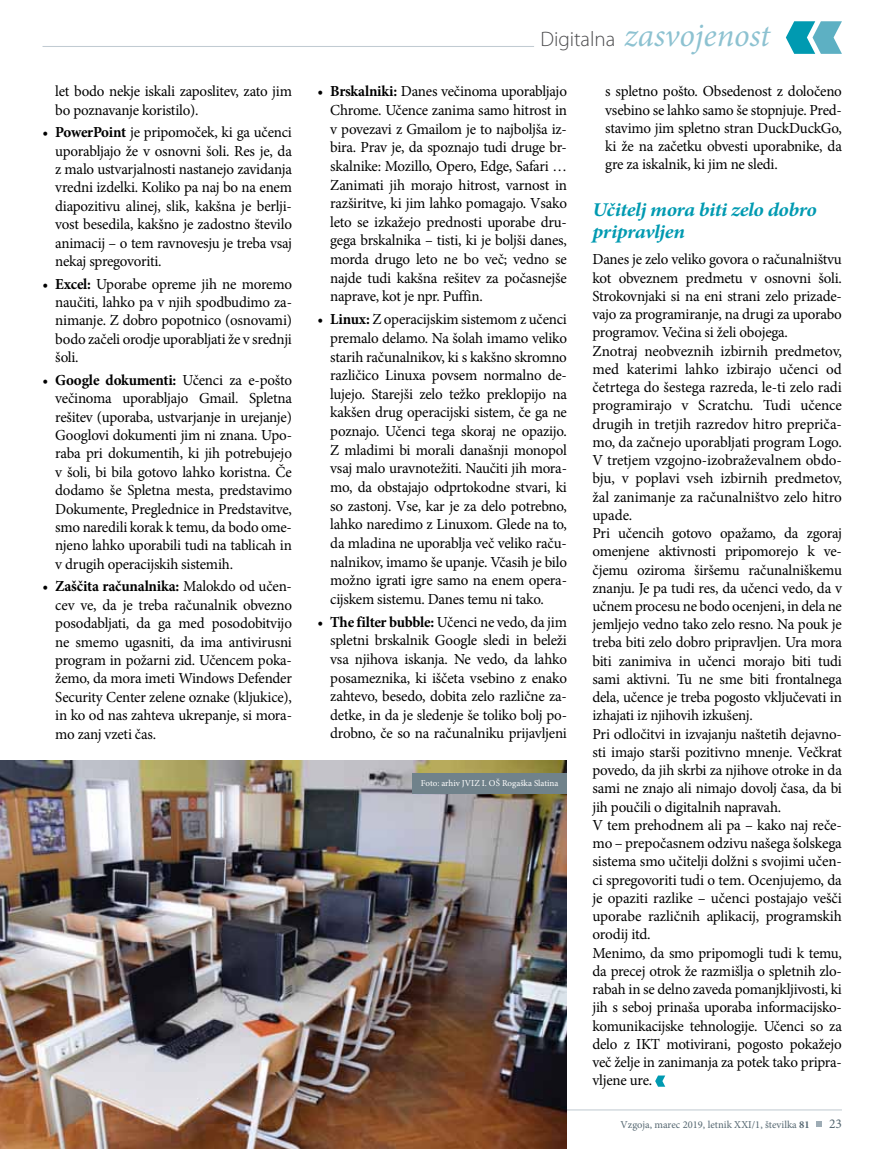
<style>
.page{position:relative;width:893px;height:1149px;background:#fff}
.page>*{position:absolute;margin:0;border:0;box-sizing:border-box;transform-origin:0 0}
.t1{font:italic 33px "Minion Pro";letter-spacing:-.005em;color:#8dc2d1}
.t2{font:italic 700 19.5px/21.5px "Minion Pro";letter-spacing:-.02em;color:#009ab1;scale:1.08 1}
.t3{font:15.3px/18.1px "Minion Pro";letter-spacing:-.015em;color:#000;text-align:justify}
.t4{font:13.5px "Minion Pro";color:#546670}
.t5{font:10.5px "Minion Pro";color:#546670}
.t6{font:9px "Minion Pro";color:#fff}
.s1{font-weight:700}
.s2{font-family:"Myriad Pro";font-weight:300;font-style:normal;font-size:21px;color:#4d4d4f}
</style>
<div class="page">
<svg style="left:786px;top:21px;width:56px;height:33px"></svg>
<hr style="left:43px;top:46px;width:491px;height:1px;background:#c1cbd2">
<svg style="left:816px;top:1121px;width:6px;height:4px"></svg>
<hr style="left:43px;top:1108px;width:799px;height:2px;background:#c1cbd2">
<svg style="left:655px;top:1075px;width:10px;height:11px"></svg>
<img style="left:0;top:760px;width:567px;height:388px">
<div style="left:412px;top:773px;width:155px;height:20px;background:#70828b"></div>
<p class="t3" style="left:55px;top:82px;width:238px">let bodo nekje iskali zaposlitev, zato jim bo poznavanje koristilo).</p>
<p class="t3" style="left:55px;top:123px;width:238px;text-indent:-13px">• <span class="s1">PowerPoint</span> je pripomoček, ki ga učenci uporabljajo že v osnovni šoli. Res je, da z malo ustvarjalnosti nastanejo zavidanja vredni izdelki. Koliko pa naj bo na enem diapozitivu alinej, slik, kakšna je berlji&shy;vost besedila, kakšno je zadostno število animacij – o tem ravnovesju je treba vsaj nekaj spregovoriti.</p>
<p class="t3" style="left:55px;top:274px;width:238px;text-indent:-13px">• <span class="s1">Excel:</span> Uporabe opreme jih ne moremo naučiti, lahko pa v njih spodbudimo za&shy;nimanje. Z dobro popotnico (osnovami) bodo začeli orodje uporabljati že v srednji šoli.</p>
<p class="t3" style="left:55px;top:371px;width:238px;text-indent:-13px">• <span class="s1">Google dokumenti:</span> Učenci za e-pošto večinoma uporabljajo Gmail. Spletna rešitev (uporaba, ustvarjanje in urejanje)<br>Googlovi dokumenti jim ni znana. Upo&shy;raba pri dokumentih, ki jih potrebujejo v šoli, bi bila gotovo lahko koristna. Če dodamo še Spletna mesta, predstavimo Dokumente, Preglednice in Predstavitve, smo naredili korak k temu, da bodo ome&shy;njeno lahko uporabili tudi na tablicah in v drugih operacijskih sistemih.</p>
<p class="t3" style="left:55px;top:577px;width:238px;text-indent:-13px">• <span class="s1">Zaščita računalnika:</span> Malokdo od učen&shy;cev ve, da je treba računalnik obvezno posodabljati, da ga med posodobitvijo ne smemo ugasniti, da ima antivirusni program in požarni zid. Učencem poka&shy;žemo, da mora imeti Windows Defender Security Center zelene oznake (kljukice), in ko od nas zahteva ukrepanje, si mora&shy;mo zanj vzeti čas.</p>
<h1 class="t1" style="left:540px;top:13px;width:231px"><span class="s2">Digitalna</span> zasvojenost</h1>
<p class="t3" style="left:330px;top:82px;width:238px;line-height:18.6px;text-indent:-13px">• <span class="s1">Brskalniki:</span> Danes večinoma uporabljajo Chrome. Učence zanima samo hitrost in v povezavi z Gmailom je to najboljša iz&shy;bira. Prav je, da spoznajo tudi druge br&shy;skalnike: Mozillo, Opero, Edge, Safari … Zanimati jih morajo hitrost, varnost in razširitve, ki jim lahko pomagajo. Vsako leto se izkažejo prednosti uporabe dru&shy;gega brskalnika – tisti, ki je boljši danes, morda drugo leto ne bo več; vedno se najde tudi kakšna rešitev za počasnejše naprave, kot je npr. Puffin.</p>
<p class="t3" style="left:330px;top:310px;width:238px;line-height:18.6px;text-indent:-13px">• <span class="s1">Linux:</span> Z operacijskim sistemom z učenci premalo delamo. Na šolah imamo veliko starih računalnikov, ki s kakšno skromno različico Linuxa povsem normalno de&shy;lujejo. Starejši zelo težko preklopijo na kakšen drug operacijski sistem, če ga ne poznajo. Učenci tega skoraj ne opazijo.<br>Z mladimi bi morali današnji monopol vsaj malo uravnotežiti. Naučiti jih mora&shy;mo, da obstajajo odprtokodne stvari, ki so zastonj. Vse, kar je za delo potrebno, lahko naredimo z Linuxom. Glede na to, da mladina ne uporablja več veliko raču&shy;nalnikov, imamo še upanje. Včasih je bilo možno igrati igre samo na enem opera&shy;cijskem sistemu. Danes temu ni tako.</p>
<p class="t3" style="left:330px;top:612px;width:238px;line-height:18.6px;text-indent:-13px">• <span class="s1">The filter bubble:</span> Učenci ne vedo, da jim spletni brskalnik Google sledi in beleži vsa njihova iskanja. Ne vedo, da lahko posameznika, ki iščeta vsebino z enako zahtevo, besedo, dobita zelo različne za&shy;detke, in da je sledenje še toliko bolj po&shy;drobno, če so na računalniku prijavljeni</p>
<p class="t6" style="left:421px;top:777px;width:139px">Foto: arhiv JVIZ I. OŠ Rogaška Slatina</p>
<p class="t3" style="left:605px;top:82px;width:238px">s spletno pošto. Obsedenost z določeno vsebino se lahko samo še stopnjuje. Pred&shy;stavimo jim spletno stran DuckDuckGo, ki že na začetku obvesti uporabnike, da gre za iskalnik, ki jim ne sledi.</p>
<p class="t2" style="left:592px;top:199px;width:209px">Učitelj mora biti zelo dobro pripravljen</p>
<p class="t3" style="left:592px;top:250px;width:251px;text-align:left">Danes je zelo veliko govora o računalništvu kot obveznem predmetu v osnovni šoli.<br>Strokovnjaki si na eni strani zelo prizade&shy;vajo za programiranje, na drugi za uporabo programov. Večina si želi obojega.<br>Znotraj neobveznih izbirnih predmetov, med katerimi lahko izbirajo učenci od četrtega do šestega razreda, le-ti zelo radi programirajo v Scratchu. Tudi učence drugih in tretjih razredov hitro prepriča&shy;mo, da začnejo uporabljati program Logo.<br>V tretjem vzgojno-izobraževalnem obdo&shy;bju, v poplavi vseh izbirnih predmetov, žal zanimanje za računalništvo zelo hitro upade.<br>Pri učencih gotovo opažamo, da zgoraj omenjene aktivnosti pripomorejo k ve&shy;čjemu oziroma širšemu računalniškemu znanju. Je pa tudi res, da učenci vedo, da v učnem procesu ne bodo ocenjeni, in dela ne jemljejo vedno tako zelo resno. Na pouk je treba biti zelo dobro pripravljen. Ura mora biti zanimiva in učenci morajo biti tudi sami aktivni. Tu ne sme biti frontalnega dela, učence je treba pogosto vključevati in izhajati iz njihovih izkušenj.<br>Pri odločitvi in izvajanju naštetih dejavno&shy;sti imajo starši pozitivno mnenje. Večkrat povedo, da jih skrbi za njihove otroke in da sami ne znajo ali nimajo dovolj časa, da bi jih poučili o digitalnih napravah.<br>V tem prehodnem ali pa – kako naj reče&shy;mo – prepočasnem odzivu našega šolskega sistema smo učitelji dolžni s svojimi učen&shy;ci spregovoriti tudi o tem. Ocenjujemo, da je opaziti razlike – učenci postajajo vešči uporabe različnih aplikacij, programskih orodij itd.<br>Menimo, da smo pripomogli tudi k temu, da precej otrok že razmišlja o spletnih zlo&shy;rabah in se delno zaveda pomanjkljivosti, ki jih s seboj prinaša uporaba informacijsko&shy;komunikacijske tehnologije. Učenci so za delo z IKT motivirani, pogosto pokažejo več želje in zanimanja za potek tako pripra&shy;vljene ure.</p>
<p class="t5" style="left:621px;top:1117px;width:191px">Vzgoja, marec 2019, letnik XXI/1, številka <span class="s1">81</span></p>
<p class="t4" style="left:829px;top:1114px;width:14px">23</p>
</div>
